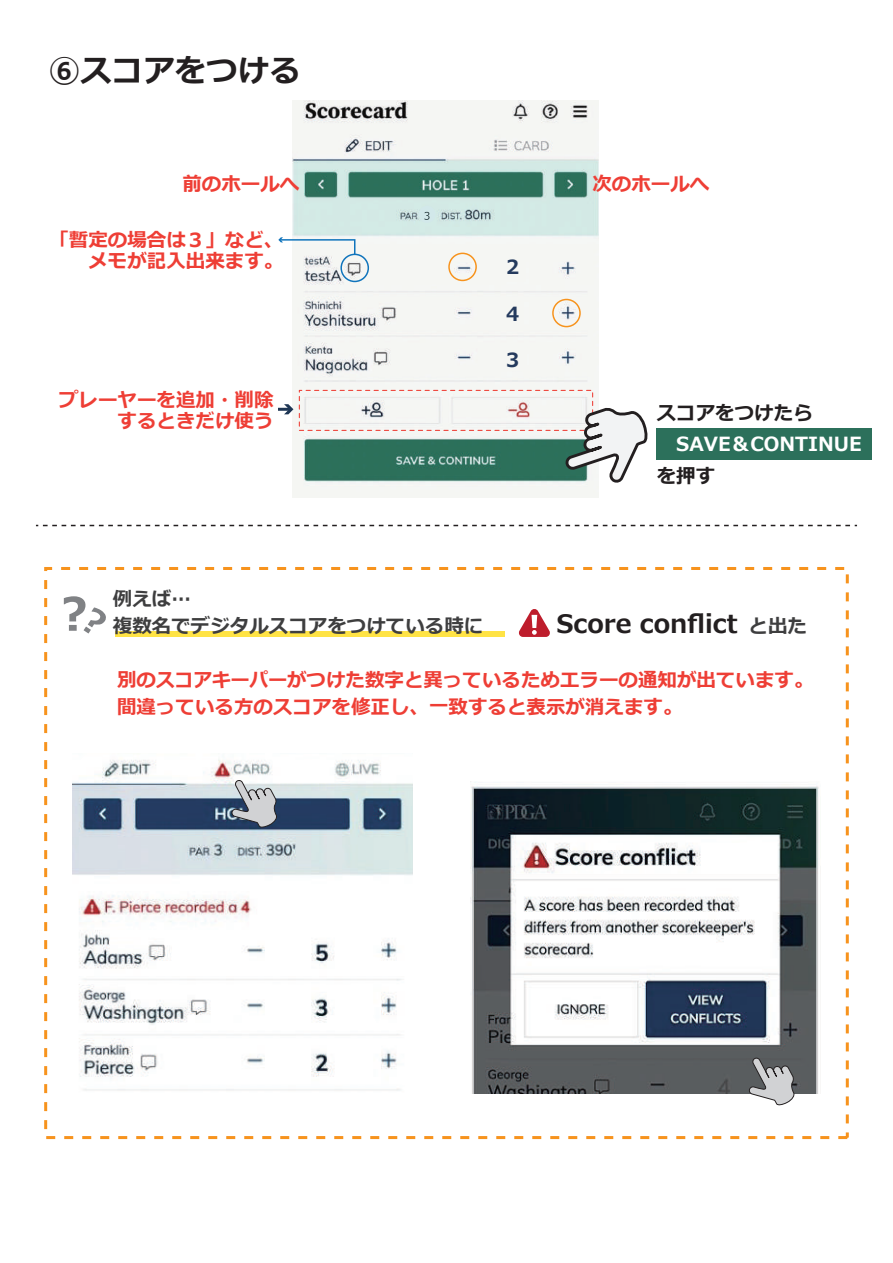
<style>
.page{position:relative;width:893px;height:1263px;background:#fff}
.page>*{position:absolute;margin:0;border:0;box-sizing:border-box;transform-origin:0 0}
.t1{font:700 31.5px "Meiryo";color:#231f20}
.t2{font:700 25.35px "Meiryo";color:#231f20}
.t3{font:700 19.5px/21px "Meiryo";color:#ee3e35;text-align:right}
.t4{font:700 19.5px "Meiryo";color:#3e3e3f}
.t5{font:700 19.5px "Meiryo";color:#fff}
.t6{font:700 19.5px "Meiryo";color:#231f20}
.t7{font:700 19.5px "Meiryo";color:#243a5d}
.s1{font-size:19.5px;color:#3e3e3f}
</style>
<div class="page">
<div style="left:657px;top:428px;width:215px;height:32px;background:#2c705b"></div>
<svg style="left:36px;top:525px;width:821px;height:1px"></svg>
<img style="left:293px;top:101px;width:305px;height:397px">
<div style="left:299px;top:390px;width:294px;height:41px;border:1px dashed #ee3e35"></div>
<svg style="left:278px;top:404px;width:15px;height:10px"></svg>
<div style="left:505px;top:348px;width:22px;height:22px;background:#f5f6f3"></div>
<div style="left:503px;top:260px;width:22px;height:22px;background:#f5f6f3"></div>
<div style="left:502px;top:303px;width:22px;height:22px;background:#f5f6f3"></div>
<div style="left:448px;top:253px;width:29px;height:28px;border:2px solid #f7931d;border-radius:50%"></div>
<div style="left:552px;top:299px;width:29px;height:28px;border:2px solid #f7931d;border-radius:50%"></div>
<div style="left:418px;top:206px;width:17px;height:17px;background:#d2e8ea;border-radius:50%"></div>
<svg style="left:424px;top:212px;width:5px;height:8px"></svg>
<div style="left:44px;top:567px;width:805px;height:572px;border:3px dashed #f7931d"></div>
<svg style="left:64px;top:596px;width:42px;height:37px"></svg>
<svg style="left:519px;top:609px;width:31px;height:28px"></svg>
<img style="left:73px;top:759px;width:339px;height:332px">
<img style="left:470px;top:782px;width:349px;height:311px">
<svg style="left:749px;top:1056px;width:47px;height:50px;background:#9fa0a2"></svg>
<svg style="left:232px;top:779px;width:47px;height:49px;background:#a1a8b1"></svg>
<div style="left:115px;top:632px;width:390px;height:5px;background:#ffe345"></div>
<svg style="left:563px;top:407px;width:85px;height:75px"></svg>
<div style="left:340px;top:254px;width:29px;height:28px;border:2px solid #1074bc;border-radius:50%"></div>
<svg style="left:278px;top:237px;width:78px;height:19px"></svg>
<h1 class="t1" style="left:49px;top:48px;width:254px">⑥スコアをつける</h1>
<p class="t3" style="left:182px;top:175px;width:118px">前のホールへ</p>
<p class="t3" style="left:592px;top:175px;width:118px">次のホールへ</p>
<p class="t3" style="left:49px;top:230px;width:235px">「暫定の場合は３」など、メモが記入出来ます。</p>
<p class="t3" style="left:59px;top:390px;width:216px">プレーヤーを追加・削除するときだけ使う</p>
<p class="t4" style="left:113px;top:585px;width:79px">例えば…</p>
<p class="t7" style="left:506px;top:253px;width:15px">2</p>
<p class="t7" style="left:506px;top:300px;width:15px">4</p>
<p class="t7" style="left:506px;top:346px;width:15px">3</p>
<p class="t6" style="left:657px;top:399px;width:157px">スコアをつけたら</p>
<p class="t5" style="left:657px;top:430px;width:206px">　SAVE＆CONTINUE</p>
<p class="t6" style="left:657px;top:462px;width:60px">を押す</p>
<p class="t2" style="left:556px;top:606px;width:252px">Score conflict <span class="s1">と出た</span></p>
<p class="t3" style="left:117px;top:668px;width:698px;line-height:27px;text-align:left">別のスコアキーパーがつけた数字と異っているためエラーの通知が出ています。間違っている方のスコアを修正し、一致すると表示が消えます。</p>
<p class="t4" style="left:113px;top:612px;width:372px">複数名でデジタルスコアをつけている時に</p>
</div>
